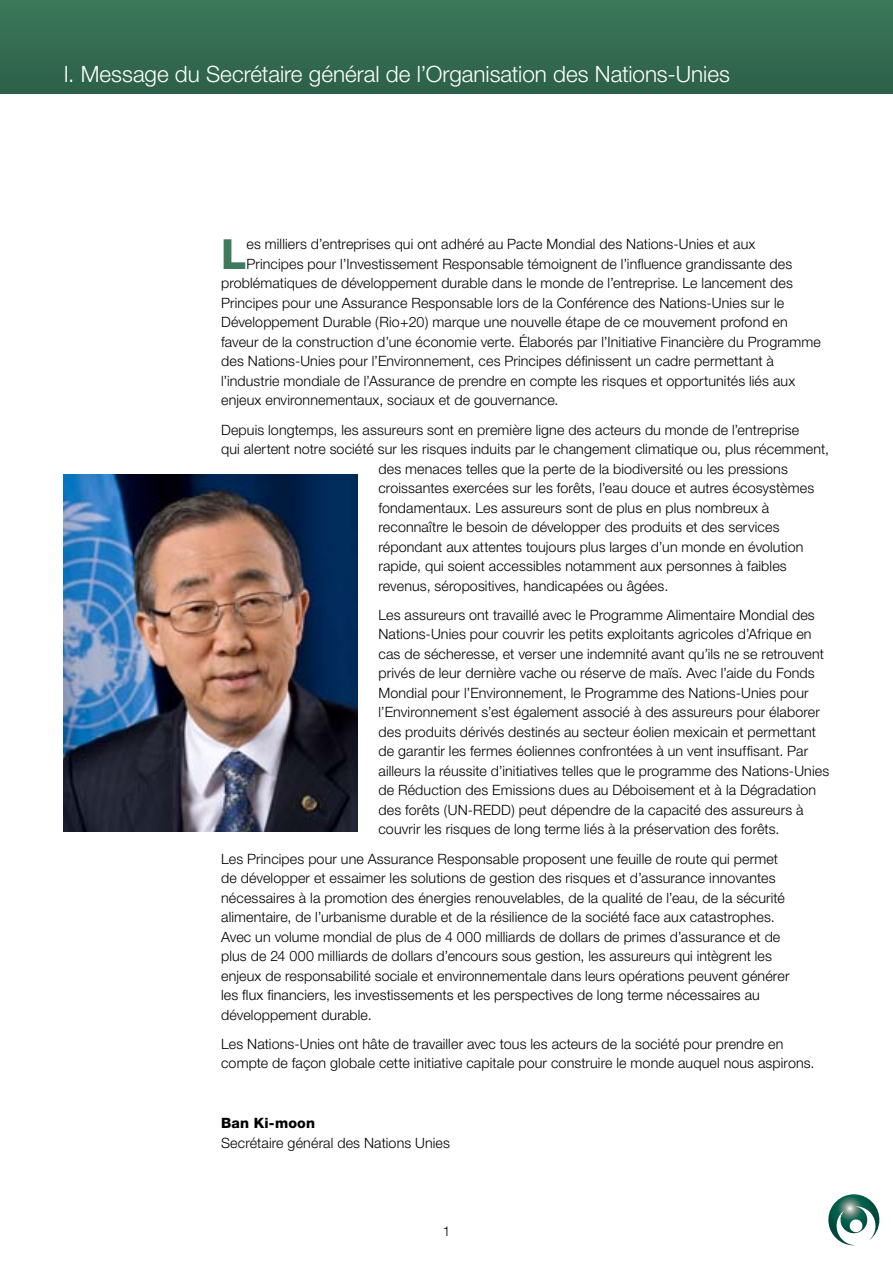
<style>
.page{position:relative;width:893px;height:1263px;background:#fff}
.page>*{position:absolute;margin:0;border:0;box-sizing:border-box;transform-origin:0 0}
.t1{font:800 41.55px "Helvetica Neue";color:#3e7b5d}
.t2{font:300 22.5px "Helvetica Neue";color:#fff}
.t3{font:300 14.25px/19.5px "Helvetica Neue";letter-spacing:.01em;color:#000}
.t4{font:800 14.25px "Helvetica Neue";letter-spacing:.015em;color:#000}
.t5{font:300 13.5px "Helvetica Neue";color:#000}
</style>
<div class="page">
<svg style="left:828px;top:1194px;width:51px;height:52px"></svg>
<div style="left:0;top:0;width:893px;height:94px;background:#346c52"></div>
<img style="left:64px;top:474px;width:293px;height:357px">
<h2 class="t2" style="left:64px;top:60px;width:668px">I. Message du Secrétaire général de l’Organisation des Nations-Unies</h2>
<h1 class="t1" style="left:221px;top:229px;width:27px">L</h1>
<p class="t3" style="left:246px;top:234px;width:510px">es milliers d’entreprises qui ont adhéré au Pacte Mondial des Nations-Unies et aux</p>
<p class="t3" style="left:246px;top:254px;width:547px">Principes pour l’Investissement Responsable témoignent de l’influence grandissante des</p>
<p class="t3" style="left:221px;top:273px;width:573px">problématiques de développement durable dans le monde de l’entreprise. Le lancement des</p>
<p class="t3" style="left:221px;top:293px;width:565px">Principes pour une Assurance Responsable lors de la Conférence des Nations-Unies sur le</p>
<p class="t3" style="left:221px;top:312px;width:568px">Développement Durable (Rio+20) marque une nouvelle étape de ce mouvement profond en</p>
<p class="t3" style="left:221px;top:332px;width:601px">faveur de la construction d’une économie verte. Élaborés par l’Initiative Financière du Programme</p>
<p class="t3" style="left:221px;top:351px;width:554px">des Nations-Unies pour l’Environnement, ces Principes définissent un cadre permettant à</p>
<p class="t3" style="left:221px;top:371px;width:576px">l’industrie mondiale de l’Assurance de prendre en compte les risques et opportunités liés aux</p>
<p class="t3" style="left:221px;top:390px;width:339px">enjeux environnementaux, sociaux et de gouvernance.</p>
<p class="t3" style="left:221px;top:419px;width:580px">Depuis longtemps, les assureurs sont en première ligne des acteurs du monde de l’entreprise</p>
<p class="t3" style="left:221px;top:439px;width:609px">qui alertent notre société sur les risques induits par le changement climatique ou, plus récemment,</p>
<p class="t3" style="left:378px;top:458px;width:411px">des menaces telles que la perte de la biodiversité ou les pressions</p>
<p class="t3" style="left:378px;top:478px;width:437px">croissantes exercées sur les forêts, l’eau douce et autres écosystèmes</p>
<p class="t3" style="left:378px;top:497px;width:392px">fondamentaux. Les assureurs sont de plus en plus nombreux à</p>
<p class="t3" style="left:378px;top:517px;width:403px">reconnaître le besoin de développer des produits et des services</p>
<p class="t3" style="left:378px;top:536px;width:426px">répondant aux attentes toujours plus larges d’un monde en évolution</p>
<p class="t3" style="left:378px;top:556px;width:410px">rapide, qui soient accessibles notamment aux personnes à faibles</p>
<p class="t3" style="left:378px;top:575px;width:291px">revenus, séropositives, handicapées ou âgées.</p>
<p class="t3" style="left:378px;top:605px;width:452px">Les assureurs ont travaillé avec le Programme Alimentaire Mondial des Nations-Unies pour couvrir les petits exploitants agricoles d’Afrique en cas de sécheresse, et verser une indemnité avant qu’ils ne se retrouvent privés de leur dernière vache ou réserve de maïs. Avec l’aide du Fonds Mondial pour l’Environnement, le Programme des Nations-Unies pour l’Environnement s’est également associé à des assureurs pour élaborer des produits dérivés destinés au secteur éolien mexicain et permettant de garantir les fermes éoliennes confrontées à un vent insuffisant. Par ailleurs la réussite d’initiatives telles que le programme des Nations-Unies de Réduction des Emissions dues au Déboisement et à la Dégradation des forêts (UN-REDD) peut dépendre de la capacité des assureurs à couvrir les risques de long terme liés à la préservation des forêts.</p>
<p class="t3" style="left:221px;top:848px;width:570px">Les Principes pour une Assurance Responsable proposent une feuille de route qui permet de développer et essaimer les solutions de gestion des risques et d’assurance innovantes nécessaires à la promotion des énergies renouvelables, de la qualité de l’eau, de la sécurité alimentaire, de l’urbanisme durable et de la résilience de la société face aux catastrophes.<br>Avec un volume mondial de plus de 4 000 milliards de dollars de primes d’assurance et de plus de 24 000 milliards de dollars d’encours sous gestion, les assureurs qui intègrent les enjeux de responsabilité sociale et environnementale dans leurs opérations peuvent générer les flux financiers, les investissements et les perspectives de long terme nécessaires au développement durable.</p>
<p class="t3" style="left:221px;top:1034px;width:595px">Les Nations-Unies ont hâte de travailler avec tous les acteurs de la société pour prendre en compte de façon globale cette initiative capitale pour construire le monde auquel nous aspirons.</p>
<p class="t4" style="left:221px;top:1115px;width:95px">Ban Ki-moon</p>
<p class="t3" style="left:221px;top:1133px;width:230px">Secrétaire général des Nations Unies</p>
<p class="t5" style="left:443px;top:1223px;width:9px">1</p>
</div>
